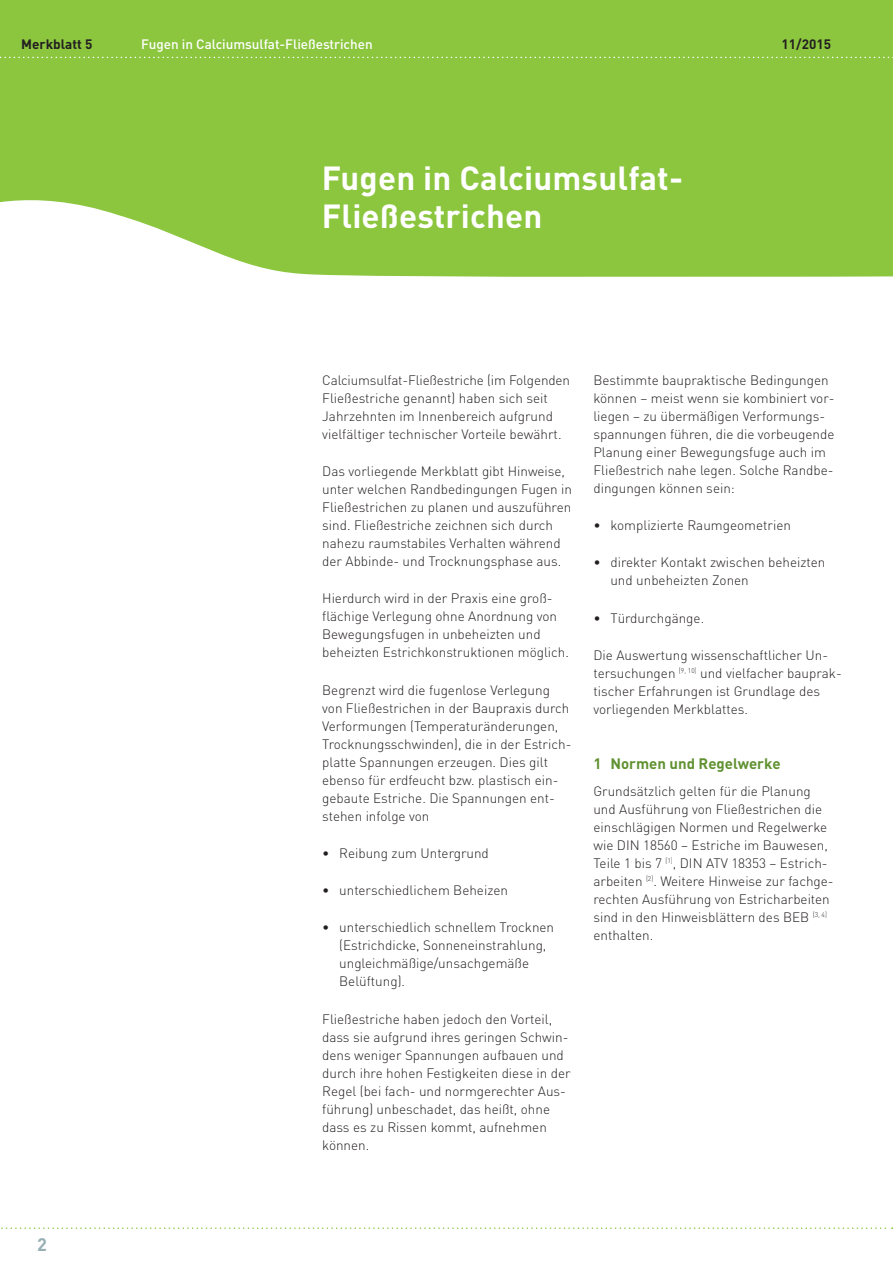
<style>
.page{position:relative;width:893px;height:1263px;background:#fff}
.page>*{position:absolute;margin:0;border:0;box-sizing:border-box;transform-origin:0 0}
.t1{font:700 33px/37.5px "DIN";letter-spacing:.005em;color:#fff}
.t2{font:700 18px "DIN";color:#96aeb4}
.t3{font:700 15px "DIN";color:#609131}
.t4{font:300 13.5px/18px "DIN";color:#231f20}
.t5{font:500 13.5px "DIN";color:#fff}
.t6{font:700 13.5px "DIN";color:#231f20}
</style>
<div class="page">
<div style="left:0;top:0;width:893px;height:281px;background:#8bc63e"></div>
<svg style="left:1px;top:1227px;width:892px;height:2px"></svg>
<svg style="left:0;top:200px;width:893px;height:81px"></svg>
<svg style="left:0;top:57px;width:893px;height:1px"></svg>
<p class="t6" style="left:21px;top:35px;width:73px">Merkblatt 5</p>
<p class="t5" style="left:141px;top:35px;width:233px">Fugen in Calciumsulfat-Fließestrichen</p>
<p class="t6" style="left:781px;top:35px;width:51px">11/2015</p>
<h1 class="t1" style="left:322px;top:158px;width:363px">Fugen in Calciumsulfat-<br>Fließestrichen</h1>
<h2 class="t2" style="left:37px;top:1233px;width:11px">2</h2>
<p class="t4" style="left:322px;top:371px;width:249px">Calciumsulfat-Fließestriche (im Folgenden Fließestriche genannt) haben sich seit Jahrzehnten im Innenbereich aufgrund vielfältiger technischer Vorteile bewährt.</p>
<p class="t4" style="left:322px;top:462px;width:251px">Das vorliegende Merkblatt gibt Hinweise, unter welchen Randbedingungen Fugen in Fließestrichen zu planen und auszuführen sind. Fließestriche zeichnen sich durch nahezu raumstabiles Verhalten während der Abbinde- und Trocknungsphase aus.</p>
<p class="t4" style="left:322px;top:589px;width:248px">Hierdurch wird in der Praxis eine groß&shy;flächige Verlegung ohne Anordnung von Bewegungsfugen in unbeheizten und beheizten Estrichkonstruktionen möglich.</p>
<p class="t4" style="left:322px;top:681px;width:249px">Begrenzt wird die fugenlose Verlegung von Fließestrichen in der Baupraxis durch Verformungen (Temperaturänderungen, Trocknungsschwinden), die in der Estrich&shy;platte Spannungen erzeugen. Dies gilt ebenso für erdfeucht bzw. plastisch ein&shy;gebaute Estriche. Die Spannungen ent&shy;stehen infolge von</p>
<p class="t4" style="left:322px;top:844px;width:168px">• Reibung zum Untergrund</p>
<p class="t4" style="left:322px;top:881px;width:187px">• unterschiedlichem Beheizen</p>
<p class="t4" style="left:339px;top:918px;width:216px;text-indent:-17px">• unterschiedlich schnellem Trocknen (Estrichdicke, Sonneneinstrahlung, ungleichmäßige/unsachgemäße<br>Belüftung).</p>
<p class="t4" style="left:322px;top:1009px;width:250px">Fließestriche haben jedoch den Vorteil, dass sie aufgrund ihres geringen Schwin&shy;dens weniger Spannungen aufbauen und durch ihre hohen Festigkeiten diese in der Regel (bei fach- und normgerechter Aus&shy;führung) unbeschadet, das heißt, ohne dass es zu Rissen kommt, aufnehmen können.</p>
<p class="t4" style="left:593px;top:371px;width:243px">Bestimmte baupraktische Bedingungen können – meist wenn sie kombiniert vor&shy;liegen – zu übermäßigen Verformungs&shy;spannungen führen, die die vorbeugende Planung einer Bewegungsfuge auch im Fließestrich nahe legen. Solche Randbe&shy;dingungen können sein:</p>
<p class="t4" style="left:593px;top:516px;width:199px">• komplizierte Raumgeometrien</p>
<p class="t4" style="left:610px;top:553px;width:216px;text-indent:-17px">• direkter Kontakt zwischen beheizten und unbeheizten Zonen</p>
<p class="t4" style="left:593px;top:609px;width:112px">• Türdurchgänge.</p>
<p class="t4" style="left:593px;top:646px;width:250px">Die Auswertung wissenschaftlicher Un&shy;tersuchungen <sup>[9,</sup> <sup>10]</sup> und vielfacher bauprak&shy;tischer Erfahrungen ist Grundlage des vorliegenden Merkblattes.</p>
<p class="t3" style="left:593px;top:754px;width:189px">1 Normen und Regelwerke</p>
<p class="t4" style="left:593px;top:782px;width:242px">Grundsätzlich gelten für die Planung und Ausführung von Fließestrichen die einschlägigen Normen und Regelwerke wie DIN 18560 – Estriche im Bauwesen, Teile 1 bis 7 <sup>[1]</sup>, DIN ATV 18353 – Estrich-- arbeiten <sup>[2]</sup>. Weitere Hinweise zur fachge&shy;rechten Ausführung von Estricharbeiten sind in den Hinweisblättern des BEB <sup>[3,</sup> <sup>4] </sup>enthalten.</p>
</div>
